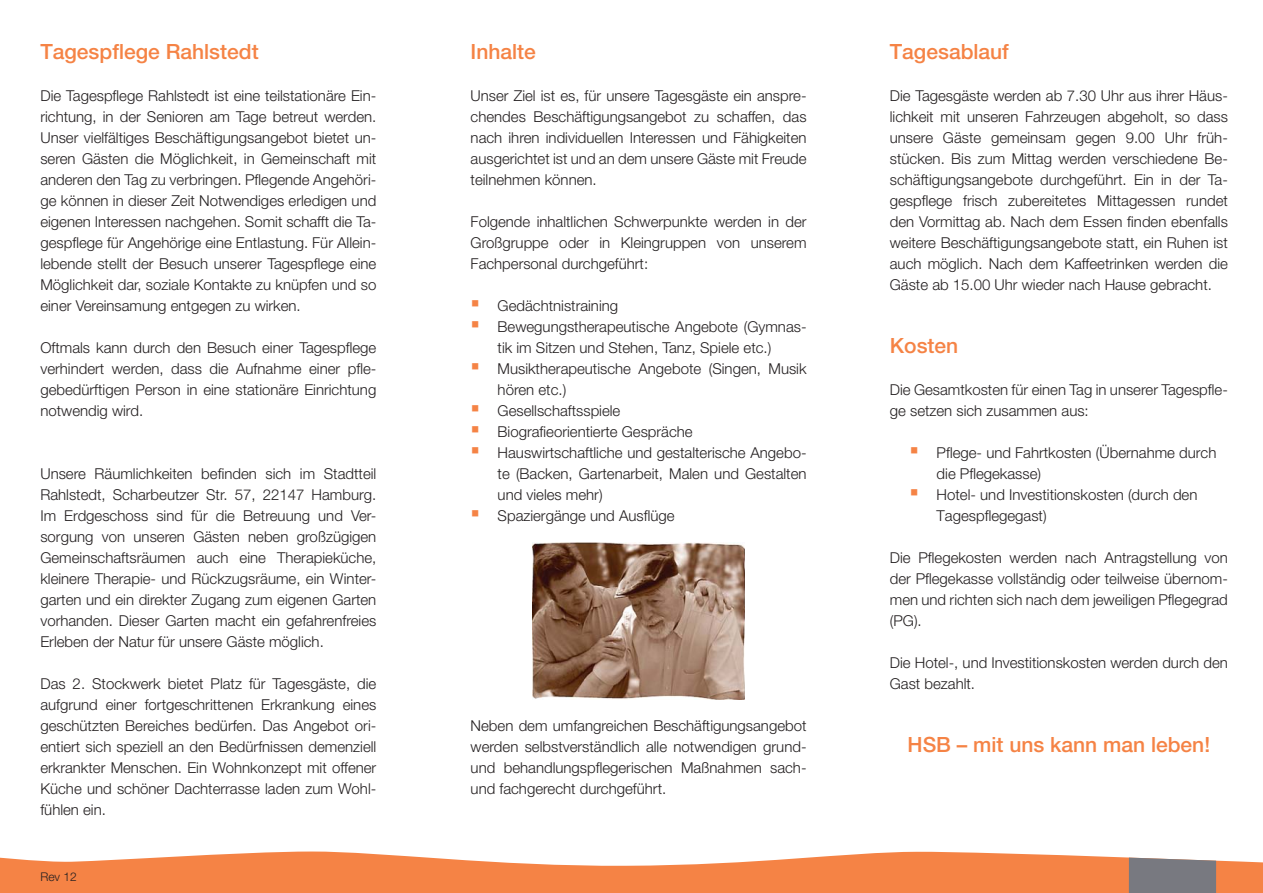
<style>
.page{position:relative;width:1263px;height:893px;background:#fff}
.page>*{position:absolute;margin:0;border:0;box-sizing:border-box;transform-origin:0 0}
.t1{font:500 21px "Helvetica Neue CE";color:#f58345}
.t2{font:300 15px/21px "Helvetica Neue";color:#231f20;text-align:justify}
.t3{font:300 12px "Helvetica Neue";color:#231f20}
</style>
<div class="page">
<svg style="left:0;top:851px;width:1263px;height:42px;fill:#f58345"></svg>
<div style="left:1129px;top:858px;width:87px;height:35px;background:#787980"></div>
<img style="left:532px;top:542px;width:213px;height:157px">
<h1 class="t1" style="left:40px;top:44px;width:220px">Tagespflege Rahlstedt</h1>
<p class="t2" style="left:40px;top:87px;width:337px">Die Tagespflege Rahlstedt ist eine teilstationäre Ein&shy;richtung, in der Senioren am Tage betreut werden.<br>Unser vielfältiges Beschäftigungsangebot bietet un&shy;seren Gästen die Möglichkeit, in Gemeinschaft mit anderen den Tag zu verbringen. Pflegende Angehöri&shy;ge können in dieser Zeit Notwendiges erledigen und eigenen Interessen nachgehen. Somit schafft die Ta&shy;gespflege für Angehörige eine Entlastung. Für Allein&shy;lebende stellt der Besuch unserer Tagespflege eine Möglichkeit dar, soziale Kontakte zu knüpfen und so einer Vereinsamung entgegen zu wirken.</p>
<p class="t2" style="left:40px;top:339px;width:337px">Oftmals kann durch den Besuch einer Tagespflege verhindert werden, dass die Aufnahme einer pfle&shy;gebedürftigen Person in eine stationäre Einrichtung notwendig wird.</p>
<p class="t2" style="left:40px;top:465px;width:337px">Unsere Räumlichkeiten befinden sich im Stadtteil Rahlstedt, Scharbeutzer Str. 57, 22147 Hamburg.<br>Im Erdgeschoss sind für die Betreuung und Ver&shy;sorgung von unseren Gästen neben großzügigen Gemeinschaftsräumen auch eine Therapieküche, kleinere Therapie- und Rückzugsräume, ein Winter&shy;garten und ein direkter Zugang zum eigenen Garten vorhanden. Dieser Garten macht ein gefahrenfreies Erleben der Natur für unsere Gäste möglich.</p>
<p class="t2" style="left:40px;top:675px;width:337px">Das 2. Stockwerk bietet Platz für Tagesgäste, die aufgrund einer fortgeschrittenen Erkrankung eines geschützten Bereiches bedürfen. Das Angebot ori&shy;entiert sich speziell an den Bedürfnissen demenziell erkrankter Menschen. Ein Wohnkonzept mit offener Küche und schöner Dachterrasse laden zum Wohl&shy;fühlen ein.</p>
<p class="t3" style="left:40px;top:873px;width:38px">Rev 12</p>
<h1 class="t1" style="left:471px;top:44px;width:67px">Inhalte</h1>
<p class="t2" style="left:471px;top:87px;width:337px">Unser Ziel ist es, für unsere Tagesgäste ein anspre&shy;chendes Beschäftigungsangebot zu schaffen, das nach ihren individuellen Interessen und Fähigkeiten ausgerichtet ist und an dem unsere Gäste mit Freude teilnehmen können.</p>
<p class="t2" style="left:471px;top:213px;width:337px">Folgende inhaltlichen Schwerpunkte werden in der Großgruppe oder in Kleingruppen von unserem Fachpersonal durchgeführt:</p>
<p class="t2" style="left:498px;top:297px;width:310px;text-align:left">Gedächtnistraining<br>Bewegungstherapeutische Angebote (Gymnas&shy;tik im Sitzen und Stehen, Tanz, Spiele etc.)<br>Musiktherapeutische Angebote (Singen, Musik hören etc.)<br>Gesellschaftsspiele<br>Biografieorientierte Gespräche Hauswirtschaftliche und gestalterische Angebo&shy;te (Backen, Gartenarbeit, Malen und Gestalten und vieles mehr)<br>Spaziergänge und Ausflüge</p>
<p class="t2" style="left:471px;top:717px;width:337px">Neben dem umfangreichen Beschäftigungsangebot werden selbstverständlich alle notwendigen grund&shy;und behandlungspflegerischen Maßnahmen sach&shy;und fachgerecht durchgeführt.</p>
<h1 class="t1" style="left:890px;top:44px;width:121px">Tagesablauf</h1>
<p class="t2" style="left:890px;top:87px;width:340px">Die Tagesgäste werden ab 7.30 Uhr aus ihrer Häus&shy;lichkeit mit unseren Fahrzeugen abgeholt, so dass unsere Gäste gemeinsam gegen 9.00 Uhr früh&shy;stücken. Bis zum Mittag werden verschiedene Be&shy;schäftigungsangebote durchgeführt. Ein in der Ta&shy;gespflege frisch zubereitetes Mittagessen rundet den Vormittag ab. Nach dem Essen finden ebenfalls weitere Beschäftigungsangebote statt, ein Ruhen ist auch möglich. Nach dem Kaffeetrinken werden die Gäste ab 15.00 Uhr wieder nach Hause gebracht.</p>
<h1 class="t1" style="left:890px;top:338px;width:70px">Kosten</h1>
<p class="t2" style="left:890px;top:381px;width:340px">Die Gesamtkosten für einen Tag in unserer Tagespfle&shy;ge setzen sich zusammen aus:</p>
<p class="t2" style="left:936px;top:444px;width:281px;text-align:left">Pflege- und Fahrtkosten (Übernahme durch die Pflegekasse)<br>Hotel- und Investitionskosten (durch den<br>Tagespflegegast)</p>
<p class="t2" style="left:890px;top:549px;width:340px">Die Pflegekosten werden nach Antragstellung von der Pflegekasse vollständig oder teilweise übernom&shy;men und richten sich nach dem jeweiligen Pflegegrad (PG).</p>
<p class="t2" style="left:890px;top:654px;width:340px">Die Hotel-, und Investitionskosten werden durch den<br>Gast bezahlt.</p>
<h1 class="t1" style="left:907px;top:737px;width:304px">HSB – mit uns kann man leben!</h1>
</div>
